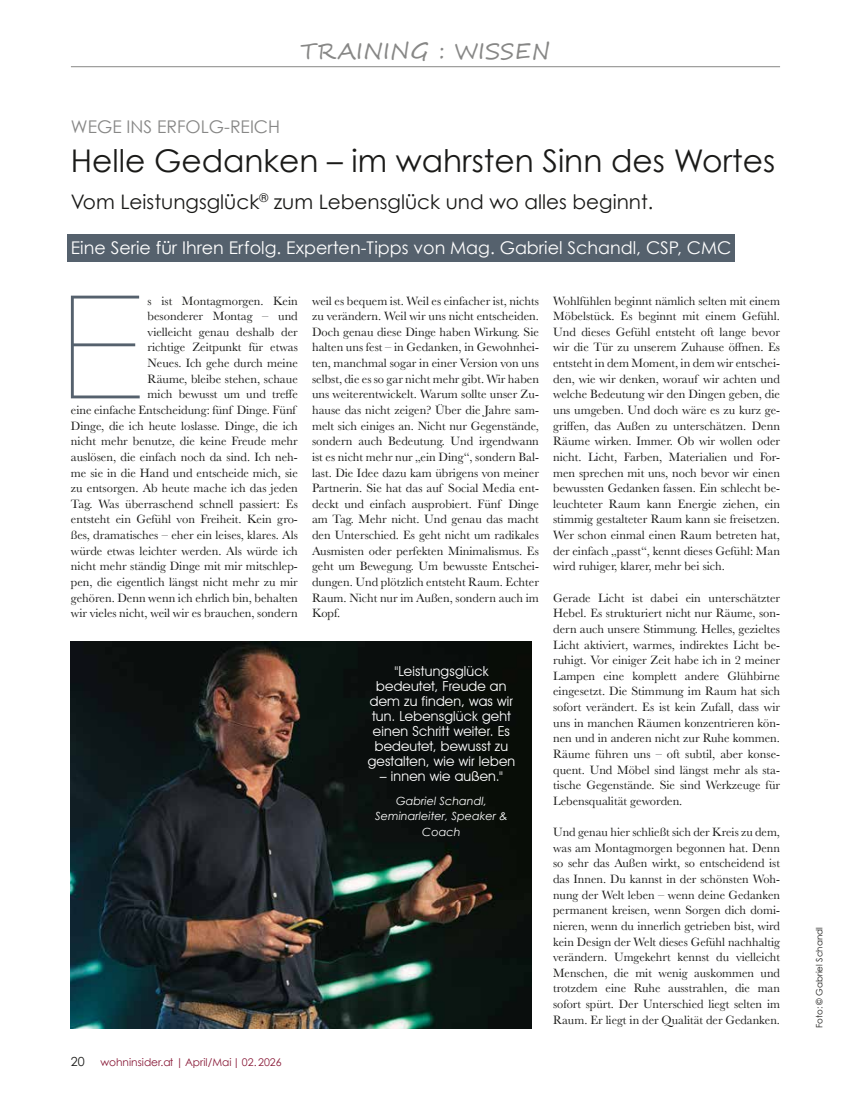
<style>
.page{position:relative;width:851px;height:1099px;background:#fff}
.page>*{position:absolute;margin:0;border:0;box-sizing:border-box;transform-origin:0 0}
.t1{font:200 143.75px "Helvetica Neue";color:#55616d}
.t2{font:31.25px "Century Gothic";color:#1a1a18}
.t3{font:22.5px "Segoe Script";letter-spacing:.02em;color:#878786}
.t4{font:20px "Century Gothic";color:#1a1a18}
.t5{font:17.5px "Century Gothic";color:#fff}
.t6{font:17.5px "Century Gothic";color:#878786}
.t7{font:13.75px/15px "Avant Garde IT Cby BT";letter-spacing:.015em;color:#fff;text-align:center}
.t8{font:12.5px/15.6px "Baskerville";color:#1a1a18;text-align:justify}
.t9{font:12.5px "Century Gothic";color:#1a1a18}
.t10{font:italic 11.25px/15.6px "Century Gothic";color:#fff;text-align:center}
.t11{font:10.62px "Century Gothic";color:#881937}
.t12{font:8.75px "Century Gothic";color:#1a1a18}
</style>
<div class="page">
<hr style="left:71px;top:66px;width:709px;height:1px;background:#878786">
<div style="left:67px;top:234px;width:667px;height:28px;background:#55616d"></div>
<img style="left:71px;top:641px;width:460px;height:387px">
<h3 class="t3" style="left:300px;top:33px;width:251px">TRAINING : WISSEN</h3>
<h3 class="t6" style="left:71px;top:116px;width:211px">WEGE INS ERFOLG-REICH</h3>
<h2 class="t2" style="left:71px;top:142px;width:705px">Helle Gedanken – im wahrsten Sinn des Wortes</h2>
<h3 class="t4" style="left:71px;top:189px;width:584px">Vom Leistungsglück<sup>®</sup> zum Lebensglück und wo alles beginnt.</h3>
<h3 class="t5" style="left:71px;top:237px;width:662px">Eine Serie für Ihren Erfolg. Experten-Tipps von Mag. Gabriel Schandl, CSP, CMC</h3>
<h1 class="t1" style="left:63px;top:236px;width:79px">E</h1>
<p class="t8" style="left:71px;top:293px;width:228px;text-align:right">s ist Montagmorgen. Kein<br>besonderer Montag – und<br>vielleicht genau deshalb der<br>richtige Zeitpunkt für etwas<br>Neues. Ich gehe durch meine<br>Räume, bleibe stehen, schaue<br>mich bewusst um und treffe<br>eine einfache Entscheidung: fünf Dinge. Fünf Dinge, die ich heute loslasse. Dinge, die ich nicht mehr benutze, die keine Freude mehr auslösen, die einfach noch da sind. Ich neh&shy;me sie in die Hand und entscheide mich, sie zu entsorgen. Ab heute mache ich das jeden Tag. Was überraschend schnell passiert: Es entsteht ein Gefühl von Freiheit. Kein gro&shy;ßes, dramatisches – eher ein leises, klares. Als würde etwas leichter werden. Als würde ich nicht mehr ständig Dinge mit mir mitschlep&shy;pen, die eigentlich längst nicht mehr zu mir gehören. Denn wenn ich ehrlich bin, behalten wir vieles nicht, weil wir es brauchen, sondern</p>
<p class="t8" style="left:312px;top:293px;width:228px">weil es bequem ist. Weil es einfacher ist, nichts zu verändern. Weil wir uns nicht entscheiden.<br>Doch genau diese Dinge haben Wirkung. Sie halten uns fest – in Gedanken, in Gewohnhei&shy;ten, manchmal sogar in einer Version von uns selbst, die es so gar nicht mehr gibt. Wir haben uns weiterentwickelt. Warum sollte unser Zu&shy;hause das nicht zeigen? Über die Jahre sam&shy;melt sich einiges an. Nicht nur Gegenstände, sondern auch Bedeutung. Und irgendwann ist es nicht mehr nur „ein Ding“, sondern Bal&shy;last. Die Idee dazu kam übrigens von meiner Partnerin. Sie hat das auf Social Media ent&shy;deckt und einfach ausprobiert. Fünf Dinge am Tag. Mehr nicht. Und genau das macht den Unterschied. Es geht nicht um radikales Ausmisten oder perfekten Minimalismus. Es geht um Bewegung. Um bewusste Entschei&shy;dungen. Und plötzlich entsteht Raum. Echter Raum. Nicht nur im Außen, sondern auch im Kopf.</p>
<p class="t8" style="left:553px;top:293px;width:228px">Wohlfühlen beginnt nämlich selten mit einem Möbelstück. Es beginnt mit einem Gefühl.<br>Und dieses Gefühl entsteht oft lange bevor wir die Tür zu unserem Zuhause öffnen. Es entsteht in dem Moment, in dem wir entschei&shy;den, wie wir denken, worauf wir achten und welche Bedeutung wir den Dingen geben, die uns umgeben. Und doch wäre es zu kurz ge&shy;griffen, das Außen zu unterschätzen. Denn Räume wirken. Immer. Ob wir wollen oder nicht. Licht, Farben, Materialien und For&shy;men sprechen mit uns, noch bevor wir einen bewussten Gedanken fassen. Ein schlecht be&shy;leuchteter Raum kann Energie ziehen, ein stimmig gestalteter Raum kann sie freisetzen.<br>Wer schon einmal einen Raum betreten hat, der einfach „passt“, kennt dieses Gefühl: Man wird ruhiger, klarer, mehr bei sich.</p>
<p class="t8" style="left:553px;top:590px;width:228px">Gerade Licht ist dabei ein unterschätzter Hebel. Es strukturiert nicht nur Räume, son&shy;dern auch unsere Stimmung. Helles, gezieltes Licht aktiviert, warmes, indirektes Licht be&shy;ruhigt. Vor einiger Zeit habe ich in 2 meiner Lampen eine komplett andere Glühbirne eingesetzt. Die Stimmung im Raum hat sich sofort verändert. Es ist kein Zufall, dass wir uns in manchen Räumen konzentrieren kön&shy;nen und in anderen nicht zur Ruhe kommen.<br>Räume führen uns – oft subtil, aber konse&shy;quent. Und Möbel sind längst mehr als sta&shy;tische Gegenstände. Sie sind Werkzeuge für Lebensqualität geworden.</p>
<p class="t8" style="left:553px;top:824px;width:228px">Und genau hier schließt sich der Kreis zu dem, was am Montagmorgen begonnen hat. Denn so sehr das Außen wirkt, so entscheidend ist das Innen. Du kannst in der schönsten Woh&shy;nung der Welt leben – wenn deine Gedanken permanent kreisen, wenn Sorgen dich domi&shy;nieren, wenn du innerlich getrieben bist, wird kein Design der Welt dieses Gefühl nachhaltig verändern. Umgekehrt kennst du vielleicht Menschen, die mit wenig auskommen und trotzdem eine Ruhe ausstrahlen, die man sofort spürt. Der Unterschied liegt selten im Raum. Er liegt in der Qualität der Gedanken.</p>
<p class="t7" style="left:367px;top:663px;width:149px">"Leistungsglück bedeutet, Freude an dem zu finden, was wir tun. Lebensglück geht einen Schritt weiter. Es bedeutet, bewusst zu gestalten, wie wir leben</p>
<p class="t7" style="left:380px;top:768px;width:125px">– innen wie außen."</p>
<p class="t10" style="left:375px;top:792px;width:134px">Gabriel Schandl,<br>Seminarleiter, Speaker &amp;<br>Coach</p>
<p class="t9" style="left:71px;top:1053px;width:15px">20</p>
<p class="t11" style="left:100px;top:1055px;width:183px">wohninsider.at | April/Mai | 02. 2026</p>
<p class="t12" style="left:813px;top:1028px;width:102px;rotate:-90deg">Foto: © Gabriel Schandl</p>
</div>
